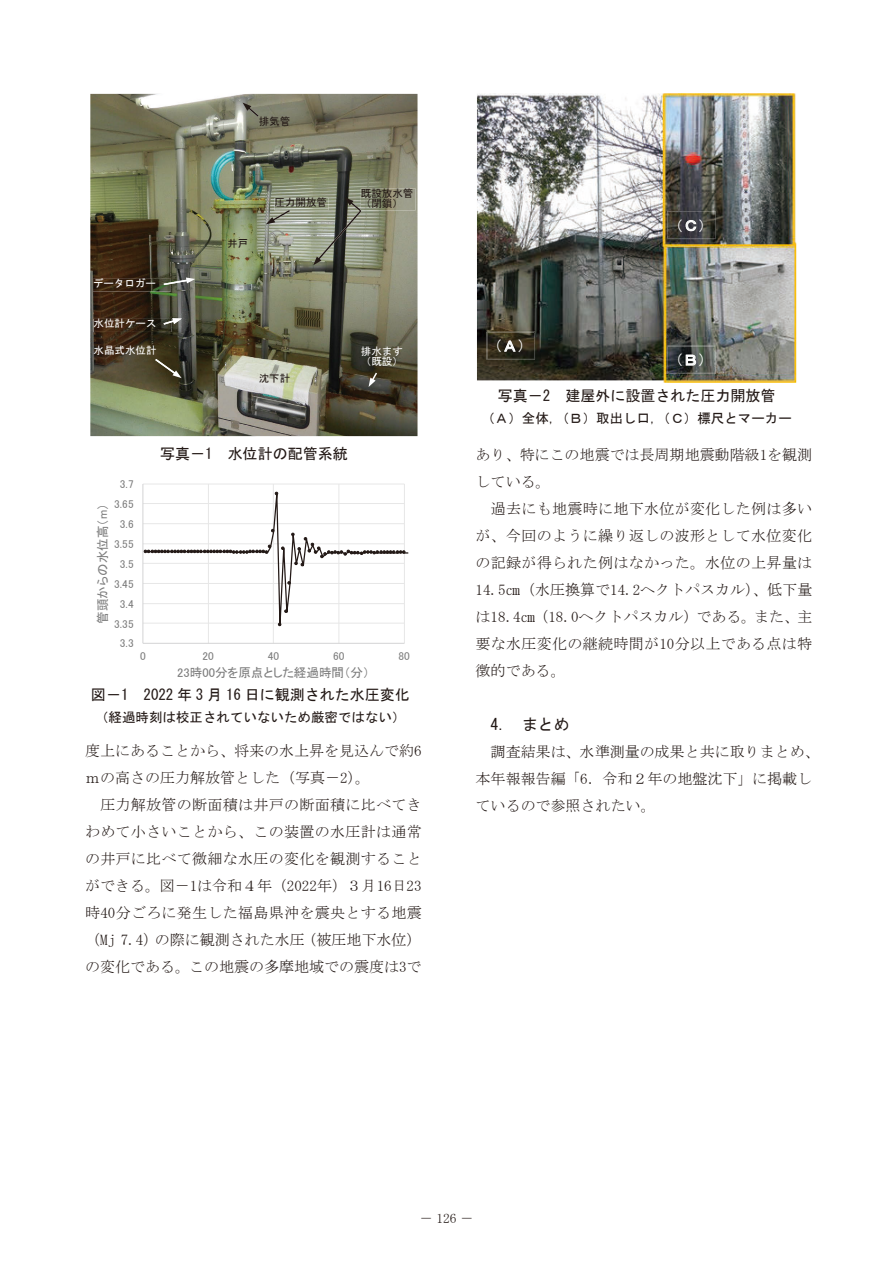
<style>
.page{position:relative;width:893px;height:1263px;background:#fff}
.page>*{position:absolute;margin:0;border:0;box-sizing:border-box;transform-origin:0 0}
.t1{font:15.75px "MS Gothic";color:#231916}
.t2{font:15px/27px "MS Mincho";color:#231916}
.t3{font:15px "MS Gothic";color:#231916}
.t4{font:15px "MS Gothic";color:#fff}
.t5{font:13.5px "MS Gothic";color:#231916}
.t6{font:13.5px "MS Mincho";color:#231916}
.t7{font:12.6px "MS P Gothic";color:#7d7d7d}
.t8{font:11.4px "MS P Gothic";color:#7d7d7d}
.t9{font:10.5px/10.5px "MS Gothic";color:#fff}
.t10{font:10.5px "MS Gothic";color:#231916}
</style>
<div class="page">
<svg style="left:142px;top:483px;width:267px;height:161px"></svg>
<img style="left:90px;top:94px;width:327px;height:342px">
<img style="left:93px;top:279px;width:78px;height:12px">
<svg style="left:164px;top:277px;width:31px;height:8px"></svg>
<img style="left:94px;top:319px;width:77px;height:13px">
<svg style="left:164px;top:318px;width:18px;height:7px"></svg>
<svg style="left:155px;top:359px;width:27px;height:19px"></svg>
<img style="left:94px;top:346px;width:70px;height:12px">
<img style="left:259px;top:373px;width:48px;height:13px">
<svg style="left:369px;top:371px;width:9px;height:16px"></svg>
<img style="left:361px;top:346px;width:47px;height:22px">
<img style="left:361px;top:188px;width:54px;height:22px">
<svg style="left:313px;top:197px;width:49px;height:68px;background:#7c8072"></svg>
<img style="left:274px;top:198px;width:54px;height:12px">
<svg style="left:266px;top:210px;width:24px;height:14px"></svg>
<svg style="left:243px;top:103px;width:16px;height:14px"></svg>
<img style="left:259px;top:117px;width:54px;height:13px">
<img style="left:227px;top:238px;width:30px;height:13px">
<img style="left:477px;top:93px;width:319px;height:290px">
<img style="left:487px;top:332px;width:48px;height:28px">
<img style="left:667px;top:346px;width:49px;height:28px">
<img style="left:667px;top:211px;width:49px;height:28px">
<p class="t10" style="left:259px;top:116px;width:33px">排気管</p>
<p class="t9" style="left:93px;top:278px;width:65px">データロガー</p>
<p class="t9" style="left:94px;top:318px;width:65px">水位計ケース</p>
<p class="t9" style="left:94px;top:345px;width:65px">水晶式水位計</p>
<p class="t10" style="left:227px;top:238px;width:23px">井戸</p>
<p class="t10" style="left:361px;top:188px;width:54px">既設放水管</p>
<p class="t10" style="left:274px;top:197px;width:54px">圧力開放管</p>
<p class="t10" style="left:361px;top:198px;width:44px">（閉鎖）</p>
<p class="t10" style="left:259px;top:373px;width:33px">沈下計</p>
<p class="t9" style="left:361px;top:346px;width:44px">排水ます（既設）</p>
<p class="t8" style="left:120px;top:478px;width:15px">3.7</p>
<p class="t8" style="left:114px;top:498px;width:21px">3.65</p>
<p class="t7" style="left:96px;top:624px;width:122px;rotate:-90deg">管頭からの水位高（m）</p>
<p class="t8" style="left:120px;top:518px;width:15px">3.6</p>
<p class="t8" style="left:114px;top:538px;width:21px">3.55</p>
<p class="t8" style="left:120px;top:558px;width:15px">3.5</p>
<p class="t8" style="left:114px;top:578px;width:21px">3.45</p>
<p class="t8" style="left:120px;top:598px;width:15px">3.4</p>
<p class="t8" style="left:114px;top:618px;width:21px">3.35</p>
<p class="t8" style="left:120px;top:638px;width:15px">3.3</p>
<p class="t3" style="left:160px;top:446px;width:189px">写真－1 水位計の配管系統</p>
<p class="t8" style="left:140px;top:650px;width:7px">0</p>
<p class="t8" style="left:202px;top:650px;width:13px">20</p>
<p class="t8" style="left:268px;top:650px;width:13px">40</p>
<p class="t8" style="left:333px;top:650px;width:13px">60</p>
<p class="t8" style="left:399px;top:650px;width:13px">80</p>
<p class="t7" style="left:177px;top:666px;width:194px">23時00分を原点とした経過時間（分）</p>
<p class="t3" style="left:91px;top:687px;width:320px">図－1 2022 年 3 月 16 日に観測された水圧変化</p>
<p class="t5" style="left:95px;top:711px;width:312px">（経過時刻は校正されていないため厳密ではない）</p>
<p class="t2" style="left:85px;top:737px;width:338px">度上にあることから、将来の水上昇を見込んで約6ｍの高さの圧力解放管とした（写真－2）。</p>
<p class="t2" style="left:85px;top:791px;width:338px;text-align:justify;text-indent:15px">圧力解放管の断面積は井戸の断面積に比べてきわめて小さいことから、この装置の水圧計は通常の井戸に比べて微細な水圧の変化を観測することができる。図－1は令和４年（2022年）３月16日23時40分ごろに発生した福島県沖を震央とする地震（Mj 7.4）の際に観測された水圧（被圧地下水位）の変化である。この地震の多摩地域での震度は3で</p>
<p class="t4" style="left:487px;top:338px;width:47px">（Ａ）</p>
<p class="t4" style="left:668px;top:218px;width:47px">（Ｃ）</p>
<p class="t4" style="left:668px;top:352px;width:47px">（Ｂ）</p>
<p class="t3" style="left:498px;top:388px;width:279px">写真－2 建屋外に設置された圧力開放管</p>
<p class="t5" style="left:481px;top:412px;width:312px">（Ａ）全体，（Ｂ）取出し口，（Ｃ）標尺とマーカー</p>
<p class="t2" style="left:476px;top:441px;width:338px">あり、特にこの地震では長周期地震動階級1を観測している。</p>
<p class="t2" style="left:476px;top:495px;width:338px;text-align:justify;text-indent:15px">過去にも地震時に地下水位が変化した例は多いが、今回のように繰り返しの波形として水位変化の記録が得られた例はなかった。水位の上昇量は14.5㎝（水圧換算で14.2ヘクトパスカル）、低下量は18.4㎝（18.0ヘクトパスカル）である。また、主要な水圧変化の継続時間が10分以上である点は特徴的である。</p>
<p class="t1" style="left:491px;top:716px;width:80px">4. まとめ</p>
<p class="t2" style="left:476px;top:738px;width:346px;text-indent:15px">調査結果は、水準測量の成果と共に取りまとめ、本年報報告編「6．令和２年の地盤沈下」に掲載しているので参照されたい。</p>
<p class="t6" style="left:419px;top:1211px;width:55px">－ 126 －</p>
</div>
